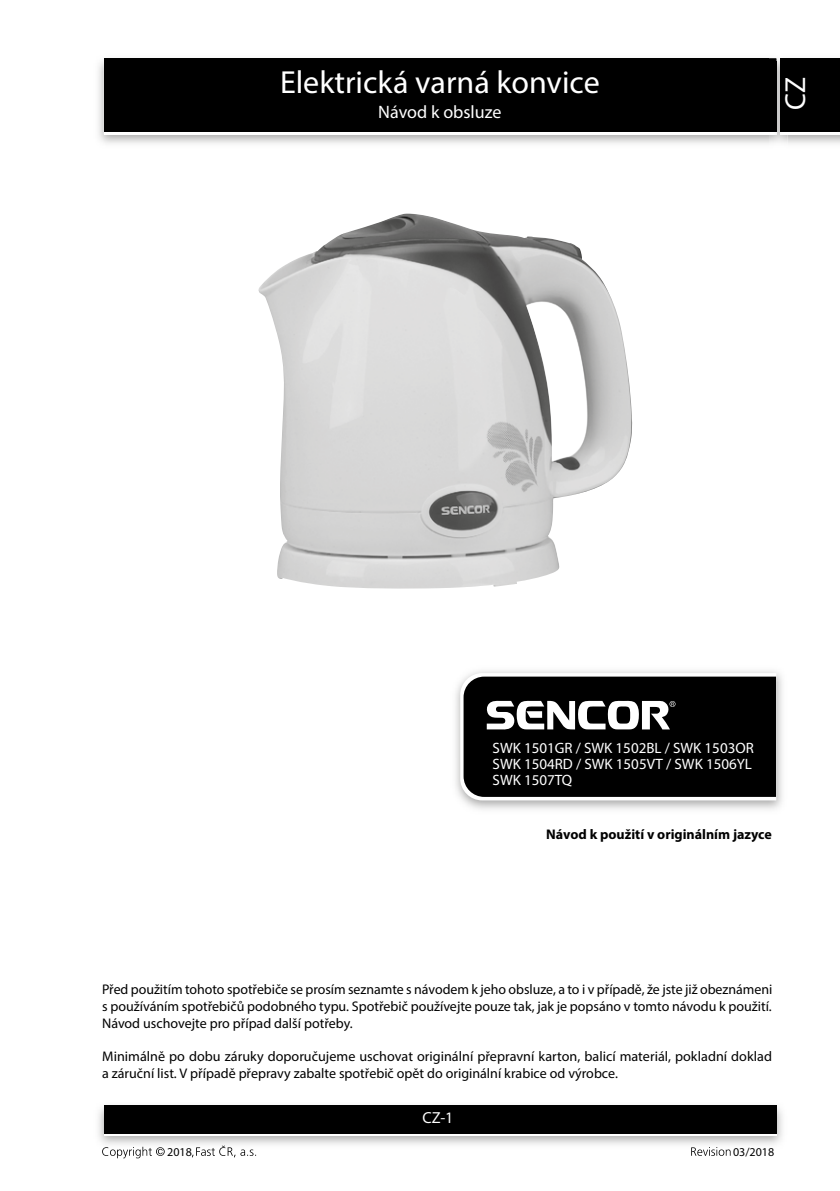
<style>
.page{position:relative;width:840px;height:1191px;background:#fff}
.page>*{position:absolute;margin:0;border:0;box-sizing:border-box;transform-origin:0 0}
.t1{font:32px "Myriad Pro";color:#fff}
.t2{font:29px "Myriad Pro";color:#fff}
.t3{font:18px "Myriad Pro";color:#fff}
.t4{font:16px "Myriad Pro";color:#fff}
.t5{font:15px/16px "Myriad Pro";color:#fff}
.t6{font:14px/16.6px "Myriad Pro";color:#000;text-align:justify}
.t7{font:700 14px "Myriad Pro";color:#000}
.t8{font:12px "Myriad Pro";color:#000}
</style>
<div class="page">
<div style="left:104px;top:58px;width:671px;height:74px;background:#000"></div>
<img style="left:98px;top:1105px;width:685px;height:40px">
<div style="left:104px;top:1108px;width:671px;height:28px;background:linear-gradient(to right,#fff,#fff)"></div>
<div style="left:104px;top:1105px;width:671px;height:28px;background:#000"></div>
<img style="left:768px;top:56px;width:19px;height:90px">
<svg style="left:768px;top:132px;width:7px;height:3px"></svg>
<img style="left:768px;top:58px;width:7px;height:3px">
<img style="left:768px;top:61px;width:7px;height:71px">
<div style="left:780px;top:61px;width:59px;height:74px;background:#fff"></div>
<div style="left:780px;top:58px;width:59px;height:74px;background:#000"></div>
<img style="left:455px;top:671px;width:327px;height:139px">
<svg style="left:460px;top:673px;width:315px;height:127px"></svg>
<svg style="left:102px;top:1146px;width:63px;height:12px"></svg>
<svg style="left:192px;top:1145px;width:64px;height:12px"></svg>
<svg style="left:691px;top:1147px;width:39px;height:8px"></svg>
<img style="left:258px;top:214px;width:374px;height:375px">
<h1 class="t1" style="left:280px;top:62px;width:321px">Elektrická varná konvice</h1>
<p class="t3" style="left:378px;top:101px;width:124px">Návod k obsluze</p>
<h2 class="t2" style="left:777px;top:110px;width:34px;rotate:-90deg">CZ</h2>
<p class="t5" style="left:492px;top:740px;width:262px">SWK 1501GR / SWK 1502BL / SWK 1503OR<br>SWK 1504RD / SWK 1505VT / SWK 1506YL<br>SWK 1507TQ</p>
<p class="t7" style="left:546px;top:824px;width:227px">Návod k použití v originálním jazyce</p>
<p class="t6" style="left:102px;top:981px;width:671px">Před použitím tohoto spotřebiče se prosím seznamte s návodem k jeho obsluze, a to i v případě, že jste již obeznámeni s používáním spotřebičů podobného typu. Spotřebič používejte pouze tak, jak je popsáno v tomto návodu k použití.<br>Návod uschovejte pro případ další potřeby.</p>
<p class="t6" style="left:102px;top:1047px;width:671px">Minimálně po dobu záruky doporučujeme uschovat originální přepravní karton, balicí materiál, pokladní doklad a záruční list. V případě přepravy zabalte spotřebič opět do originální krabice od výrobce.</p>
<p class="t4" style="left:422px;top:1108px;width:32px">CZ-1</p>
<p class="t8" style="left:167px;top:1144px;width:26px">2018</p>
<p class="t8" style="left:732px;top:1144px;width:43px">03/2018</p>
</div>
